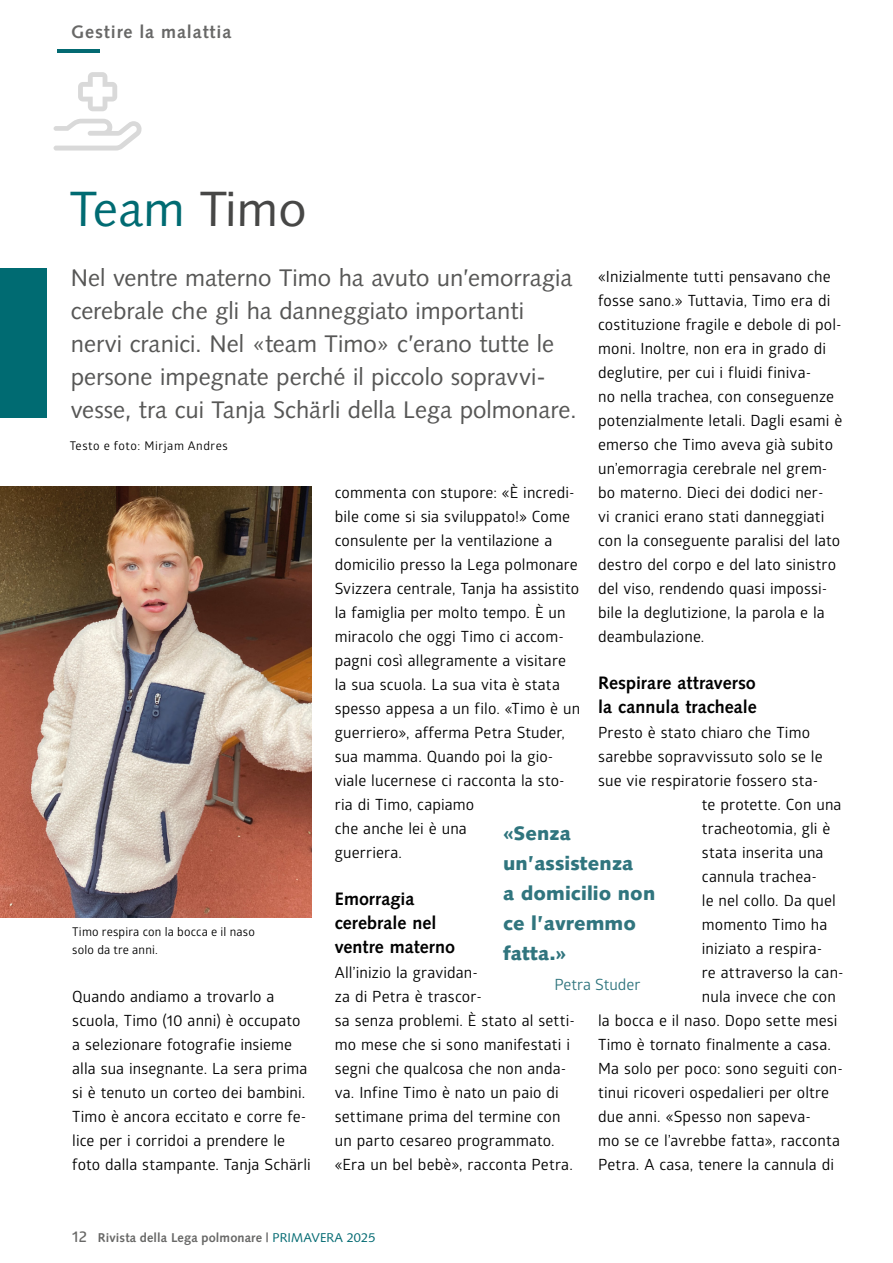
<style>
.page{position:relative;width:893px;height:1263px;background:#fff}
.page>*{position:absolute;margin:0;border:0;box-sizing:border-box;transform-origin:0 0}
.t1{font:49.5px "Syntax LT Std";letter-spacing:.01em;color:#006b72}
.t2{font:24px/33px "Syntax LT Std";color:#575756}
.t3{font:900 19.5px/30px "Syntax LT Std";letter-spacing:.005em;color:#30757e}
.t4{font:700 18px/24px "Syntax LT Std";letter-spacing:.005em;color:#000}
.t5{font:700 18px "Syntax LT Std";letter-spacing:.05em;color:#686867}
.t6{font:15.45px/24px "Glober";letter-spacing:.005em;color:#000}
.t7{font:15.45px "Glober";letter-spacing:.005em;color:#30757e}
.t8{font:600 15.45px "Glober";color:#686867}
.t9{font:700 12.75px "Syntax LT Std";letter-spacing:.01em;color:#686867}
.t10{font:12px/18px "Glober";letter-spacing:.015em;color:#000}
.t11{font:12px "Glober";letter-spacing:.05em;color:#000}
.s1{color:#474746}
.s2{font-weight:400;color:#036a72}
</style>
<div class="page">
<hr style="left:57px;top:49px;width:43px;height:4px;background:#036a72">
<div style="left:0;top:269px;width:47px;height:149px;background:#006b72"></div>
<svg style="left:54px;top:72px;width:88px;height:79px"></svg>
<img style="left:0;top:486px;width:312px;height:431px">
<p class="t5" style="left:71px;top:21px;width:162px">Gestire la malattia</p>
<h1 class="t1" style="left:70px;top:179px;width:238px">Team <span class="s1">Timo</span></h1>
<p class="t2" style="left:71px;top:261px;width:508px">Nel ventre materno Timo ha avuto un’emorragia cerebrale che gli ha danneggiato importanti nervi cranici. Nel «team Timo» c’erano tutte le persone impegnate perché il piccolo sopravvi&shy;vesse, tra cui Tanja Schärli della Lega polmonare.</p>
<p class="t11" style="left:70px;top:437px;width:160px">Testo e foto: Mirjam Andres</p>
<p class="t6" style="left:598px;top:263px;width:246px">«Inizialmente tutti pensavano che fosse sano.» Tuttavia, Timo era di costituzione fragile e debole di pol&shy;moni. Inoltre, non era in grado di deglutire, per cui i fluidi finiva-<br>no nella trachea, con conseguenze potenzialmente letali. Dagli esami è emerso che Timo aveva già subito un’emorragia cerebrale nel grem&shy;bo materno. Dieci dei dodici ner-<br>vi cranici erano stati danneggiati con la conseguente paralisi del lato destro del corpo e del lato sinistro del viso, rendendo quasi impossi&shy;bile la deglutizione, la parola e la deambulazione.</p>
<p class="t4" style="left:598px;top:671px;width:160px">Respirare attraverso la cannula tracheale</p>
<p class="t6" style="left:598px;top:719px;width:213px">Presto è stato chiaro che Timo</p>
<p class="t6" style="left:598px;top:743px;width:226px">sarebbe sopravvissuto solo se le</p>
<p class="t6" style="left:598px;top:767px;width:222px">sue vie respiratorie fossero sta-</p>
<p class="t6" style="left:702px;top:791px;width:141px">te protette. Con una</p>
<p class="t6" style="left:702px;top:815px;width:130px">tracheotomia, gli è</p>
<p class="t6" style="left:702px;top:839px;width:123px">stata inserita una</p>
<p class="t6" style="left:702px;top:863px;width:116px">cannula trachea-</p>
<p class="t6" style="left:702px;top:887px;width:136px">le nel collo. Da quel</p>
<p class="t6" style="left:702px;top:911px;width:127px">momento Timo ha</p>
<p class="t6" style="left:702px;top:935px;width:122px">iniziato a respira-</p>
<p class="t6" style="left:702px;top:959px;width:143px">re attraverso la can-</p>
<p class="t6" style="left:702px;top:983px;width:136px">nula invece che con</p>
<p class="t6" style="left:598px;top:1007px;width:241px">la bocca e il naso. Dopo sette mesi</p>
<p class="t6" style="left:598px;top:1031px;width:234px">Timo è tornato finalmente a casa.</p>
<p class="t6" style="left:598px;top:1055px;width:246px">Ma solo per poco: sono seguiti con-</p>
<p class="t6" style="left:598px;top:1079px;width:232px">tinui ricoveri ospedalieri per oltre</p>
<p class="t6" style="left:598px;top:1103px;width:214px">due anni. «Spesso non sapeva-</p>
<p class="t6" style="left:598px;top:1127px;width:243px">mo se ce l’avrebbe fatta», racconta</p>
<p class="t6" style="left:598px;top:1151px;width:237px">Petra. A casa, tenere la cannula di</p>
<p class="t6" style="left:335px;top:479px;width:247px">commenta con stupore: «È incredi&shy;bile come si sia sviluppato!» Come consulente per la ventilazione a domicilio presso la Lega polmonare<br>Svizzera centrale, Tanja ha assistito la famiglia per molto tempo. È un miracolo che oggi Timo ci accom&shy;pagni così allegramente a visitare la sua scuola. La sua vita è stata spesso appesa a un filo. «Timo è un guerriero», afferma Petra Studer, sua mamma. Quando poi la gio&shy;viale lucernese ci racconta la sto&shy;ria di Timo, capiamo<br>che anche lei è una<br>guerriera.</p>
<p class="t4" style="left:335px;top:887px;width:122px">Emorragia cerebrale nel ventre materno</p>
<p class="t6" style="left:335px;top:959px;width:242px">All’inizio la gravidan-<br>za di Petra è trascor-<br>sa senza problemi. È stato al setti&shy;mo mese che si sono manifestati i segni che qualcosa che non anda&shy;va. Infine Timo è nato un paio di settimane prima del termine con un parto cesareo programmato. «Era un bel bebè», racconta Petra.</p>
<p class="t3" style="left:503px;top:819px;width:154px">«Senza un’assistenza<br>a domicilio non ce l’avremmo fatta.»</p>
<p class="t7" style="left:554px;top:973px;width:88px">Petra Studer</p>
<p class="t10" style="left:72px;top:922px;width:184px">Timo respira con la bocca e il naso solo da tre anni.</p>
<p class="t6" style="left:72px;top:983px;width:240px">Quando andiamo a trovarlo a scuola, Timo (10 anni) è occupato a selezionare fotografie insieme alla sua insegnante. La sera prima si è tenuto un corteo dei bambini.<br>Timo è ancora eccitato e corre fe&shy;lice per i corridoi a prendere le foto dalla stampante. Tanja Schärli</p>
<p class="t8" style="left:72px;top:1225px;width:16px">12</p>
<p class="t9" style="left:98px;top:1230px;width:279px">Rivista della Lega polmonare | <span class="s2">PRIMAVERA 2025</span></p>
</div>
